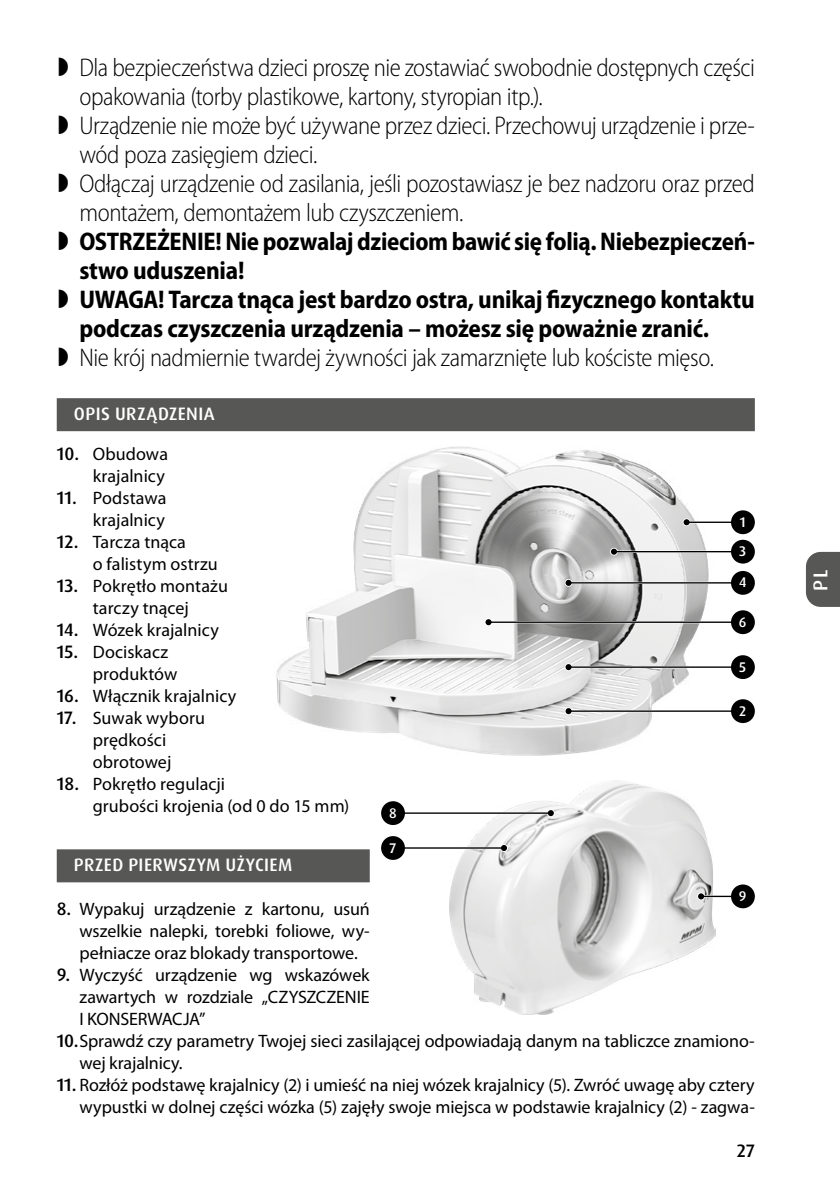
<style>
.page{position:relative;width:840px;height:1191px;background:#fff}
.page>*{position:absolute;margin:0;border:0;box-sizing:border-box;transform-origin:0 0}
.t1{font:300 semi-condensed 25.6px/29px "Myriad Pro";letter-spacing:-.02em;color:#000}
.t2{font:700 semi-condensed 25.6px/29px "Myriad Pro";letter-spacing:-.01em;color:#000}
.t3{font:500 20px "Dax Pro";color:#fff}
.t4{font:18px/22px "Myriad Pro";color:#000;text-align:right}
.t5{font:500 18px "Dax Pro";letter-spacing:.025em;color:#fff}
.t6{font:500 18px "Dax Pro";color:#000}
.t7{font:500 14px/29.4px "Dax Pro";color:#fff}
.s1{font-family:"Dax Pro";font-weight:500}
</style>
<div class="page">
<svg style="left:806px;top:552px;width:33px;height:55px;background:#5f5f5e"></svg>
<div style="left:57px;top:398px;width:697px;height:33px;background:#575756"></div>
<div style="left:57px;top:849px;width:312px;height:33px;background:#575756"></div>
<img style="left:449px;top:788px;width:265px;height:226px">
<hr style="left:393px;top:847px;width:110px;height:2px;background:#fff">
<hr style="left:393px;top:847px;width:110px;height:1px;background:#000">
<svg style="left:500px;top:845px;width:6px;height:6px"></svg>
<svg style="left:546px;top:809px;width:8px;height:8px"></svg>
<hr style="left:393px;top:812px;width:157px;height:2px;background:#000">
<svg style="left:547px;top:810px;width:6px;height:6px"></svg>
<div style="left:381px;top:836px;width:24px;height:24px;background:#000;border-radius:50%"></div>
<div style="left:381px;top:801px;width:24px;height:24px;background:#000;border-radius:50%"></div>
<svg style="left:696px;top:892px;width:8px;height:8px"></svg>
<hr style="left:700px;top:895px;width:42px;height:2px;background:#000">
<svg style="left:697px;top:893px;width:6px;height:6px"></svg>
<div style="left:730px;top:884px;width:24px;height:24px;background:#000;border-radius:50%"></div>
<img style="left:242px;top:431px;width:503px;height:357px">
<svg style="left:682px;top:518px;width:8px;height:8px"></svg>
<hr style="left:686px;top:521px;width:56px;height:2px;background:#000">
<svg style="left:683px;top:519px;width:6px;height:6px"></svg>
<hr style="left:613px;top:550px;width:129px;height:3px;background:#fff">
<hr style="left:613px;top:551px;width:129px;height:1px;background:#000">
<svg style="left:610px;top:548px;width:6px;height:7px"></svg>
<hr style="left:568px;top:582px;width:174px;height:2px;background:#fff">
<svg style="left:564px;top:579px;width:8px;height:8px"></svg>
<hr style="left:568px;top:582px;width:174px;height:1px;background:#000">
<svg style="left:565px;top:580px;width:6px;height:6px"></svg>
<svg style="left:484px;top:618px;width:8px;height:8px"></svg>
<hr style="left:488px;top:621px;width:254px;height:2px;background:#000">
<svg style="left:485px;top:619px;width:6px;height:6px"></svg>
<svg style="left:564px;top:707px;width:8px;height:8px"></svg>
<hr style="left:568px;top:710px;width:174px;height:2px;background:#000">
<svg style="left:565px;top:708px;width:6px;height:6px"></svg>
<svg style="left:564px;top:663px;width:8px;height:8px"></svg>
<hr style="left:568px;top:666px;width:174px;height:2px;background:#000">
<svg style="left:565px;top:664px;width:6px;height:6px"></svg>
<div style="left:730px;top:510px;width:24px;height:24px;background:#000;border-radius:50%"></div>
<div style="left:730px;top:540px;width:24px;height:23px;background:#000;border-radius:50%"></div>
<div style="left:730px;top:571px;width:24px;height:24px;background:#000;border-radius:50%"></div>
<div style="left:730px;top:610px;width:24px;height:24px;background:#000;border-radius:50%"></div>
<div style="left:730px;top:699px;width:24px;height:24px;background:#000;border-radius:50%"></div>
<div style="left:730px;top:655px;width:24px;height:24px;background:#000;border-radius:50%"></div>
<p class="t1" style="left:79px;top:53px;width:676px">Dla bezpieczeństwa dzieci proszę nie zostawiać swobodnie dostępnych części opakowania (torby plastikowe, kartony, styropian itp.).<br>Urządzenie nie może być używane przez dzieci. Przechowuj urządzenie i prze&shy;wód poza zasięgiem dzieci.<br>Odłączaj urządzenie od zasilania, jeśli pozostawiasz je bez nadzoru oraz przed montażem, demontażem lub czyszczeniem.</p>
<h1 class="t2" style="left:79px;top:227px;width:676px">OSTRZEŻENIE! Nie pozwalaj dzieciom bawić się folią. Niebezpieczeń&shy;stwo uduszenia!<br>UWAGA! Tarcza tnąca jest bardzo ostra, unikaj fizycznego kontaktu podczas czyszczenia urządzenia – możesz się poważnie zranić.</h1>
<h1 class="t1" style="left:79px;top:343px;width:635px">Nie krój nadmiernie twardej żywności jak zamarznięte lub kościste mięso.</h1>
<p class="t5" style="left:74px;top:402px;width:142px">OPIS URZĄDZENIA</p>
<p class="t4" style="left:57px;top:443px;width:113px"><span class="s1">10.</span> Obudowa krajalnicy</p>
<p class="t4" style="left:57px;top:487px;width:111px"><span class="s1">11.</span> Podstawa krajalnicy</p>
<p class="t4" style="left:93px;top:531px;width:126px;text-align:left;text-indent:-36px"><span class="s1">12.</span> Tarcza tnąca<br>o falistym ostrzu</p>
<p class="t4" style="left:57px;top:575px;width:173px;text-align:center"><span class="s1">13.</span> Pokrętło montażu tarczy tnącej</p>
<p class="t4" style="left:57px;top:619px;width:163px"><span class="s1">14.</span> Wózek krajalnicy</p>
<p class="t4" style="left:93px;top:641px;width:86px;text-align:left;text-indent:-36px"><span class="s1">15.</span> Dociskacz produktów</p>
<p class="t4" style="left:57px;top:685px;width:181px"><span class="s1">16.</span> Włącznik krajalnicy</p>
<p class="t4" style="left:57px;top:707px;width:150px;text-align:center"><span class="s1">17.</span> Suwak wyboru prędkości obrotowej</p>
<p class="t4" style="left:93px;top:773px;width:258px;text-align:left;text-indent:-36px"><span class="s1">18.</span> Pokrętło regulacji<br>grubości krojenia (od 0 do 15 mm)</p>
<p class="t5" style="left:74px;top:853px;width:220px">PRZED PIERWSZYM UŻYCIEM</p>
<p class="t4" style="left:79px;top:898px;width:291px;text-align:justify;text-indent:-23px"><span class="s1">8.</span> Wypakuj urządzenie z kartonu, usuń wszelkie nalepki, torebki foliowe, wy&shy;pełniacze oraz blokady transportowe.</p>
<p class="t4" style="left:57px;top:964px;width:314px"><span class="s1">9.</span> Wyczyść urządzenie wg wskazówek</p>
<p class="t4" style="left:79px;top:986px;width:291px">zawartych w rozdziale „CZYSZCZENIE</p>
<p class="t4" style="left:79px;top:1008px;width:127px">I KONSERWACJA”</p>
<p class="t4" style="left:57px;top:1030px;width:699px"><span class="s1">10.</span>Sprawdź czy parametry Twojej sieci zasilającej odpowiadają danym na tabliczce znamiono-</p>
<p class="t4" style="left:79px;top:1052px;width:105px">wej krajalnicy.</p>
<p class="t4" style="left:57px;top:1074px;width:699px"><span class="s1">11.</span> Rozłóż podstawę krajalnicy (2) i umieść na niej wózek krajalnicy (5). Zwróć uwagę aby cztery wypustki w dolnej części wózka (5) zajęły swoje miejsca w podstawie krajalnicy (2) - zagwa-</p>
<p class="t7" style="left:738px;top:507px;width:8px">1<br>3</p>
<p class="t7" style="left:738px;top:568px;width:9px">4</p>
<p class="t7" style="left:738px;top:607px;width:9px">6</p>
<p class="t7" style="left:738px;top:652px;width:8px">5</p>
<p class="t7" style="left:738px;top:696px;width:9px">2</p>
<p class="t7" style="left:389px;top:798px;width:9px">8</p>
<p class="t7" style="left:389px;top:833px;width:8px">7</p>
<p class="t7" style="left:738px;top:881px;width:9px">9</p>
<p class="t6" style="left:736px;top:1139px;width:20px">27</p>
<p class="t3" style="left:807px;top:591px;width:23px;rotate:-90deg">PL</p>
</div>
